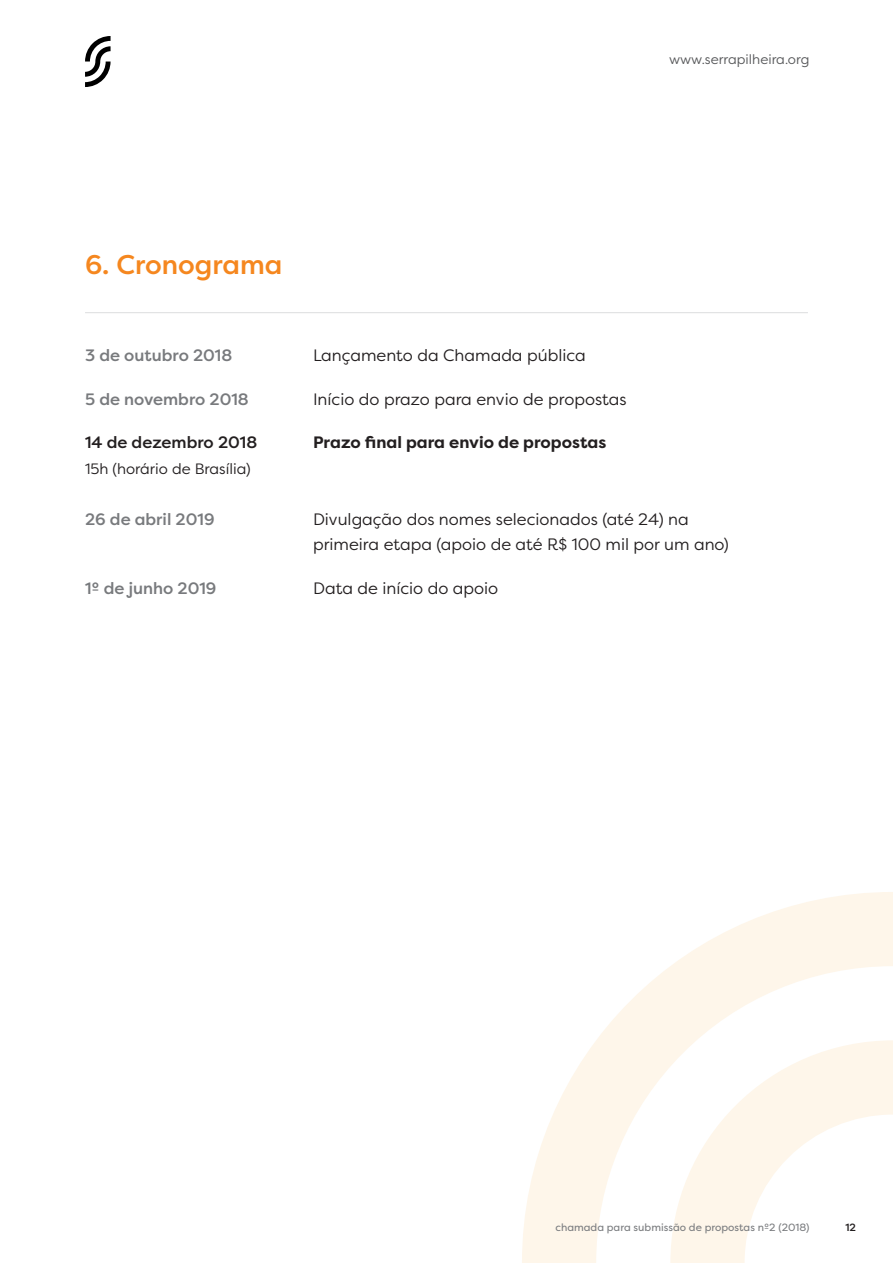
<style>
.page{position:relative;width:893px;height:1263px;background:#fff}
.page>*{position:absolute;margin:0;border:0;box-sizing:border-box;transform-origin:0 0}
.Títulos_1{font:500 27px "Filson Pro";color:#f5871f}
.Cronograma{font:16.5px/25.5px "Filson Pro";color:#231f20}
.Cronograma-2{font:500 16.5px "Filson Pro";color:#787a7d}
.Cronograma-3{font:700 16.5px "Filson Pro";color:#231f20}
.Cronograma-4{font:500 16.5px "Filson Pro";color:#231f20}
.Cronograma-5{font:15px "Filson Pro";color:#231f20}
.t1{font:13.5px "Filson Pro";color:#57585a}
.t2{font:10.5px "Filson Pro";color:#7a7c7f}
.t3{font:500 10.5px "Filson Pro";color:#231f20}
</style>
<div class="page">
<svg style="left:522px;top:892px;width:371px;height:371px"></svg>
<svg style="left:85px;top:36px;width:26px;height:51px"></svg>
<hr style="left:85px;top:312px;width:723px;height:1px;background:#dcdddf">
<p class="Títulos_1" style="left:85px;top:246px;width:199px">6. Cronograma</p>
<p class="t1" style="left:669px;top:50px;width:142px">www.serrapilheira.org</p>
<p class="Cronograma-2" style="left:85px;top:344px;width:149px">3 de outubro 2018</p>
<p class="Cronograma" style="left:313px;top:342px;width:274px">Lançamento da Chamada pública</p>
<p class="Cronograma-2" style="left:85px;top:387px;width:165px">5 de novembro 2018</p>
<p class="Cronograma" style="left:313px;top:386px;width:315px">Início do prazo para envio de propostas</p>
<p class="Cronograma-4" style="left:85px;top:431px;width:174px">14 de dezembro 2018</p>
<p class="Cronograma-3" style="left:313px;top:432px;width:295px">Prazo final para envio de propostas</p>
<p class="Cronograma-5" style="left:85px;top:459px;width:167px">15h (horário de Brasília)</p>
<p class="Cronograma-2" style="left:85px;top:508px;width:131px">26 de abril 2019</p>
<p class="Cronograma" style="left:313px;top:506px;width:417px">Divulgação dos nomes selecionados (até 24) na primeira etapa (apoio de até R$ 100 mil por um ano)</p>
<p class="Cronograma-2" style="left:85px;top:577px;width:133px">1º de junho 2019</p>
<p class="Cronograma" style="left:313px;top:575px;width:187px">Data de início do apoio</p>
<p class="t2" style="left:555px;top:1220px;width:255px">chamada para submissão de propostas nº2 (2018)</p>
<p class="t3" style="left:845px;top:1220px;width:12px">12</p>
</div>
